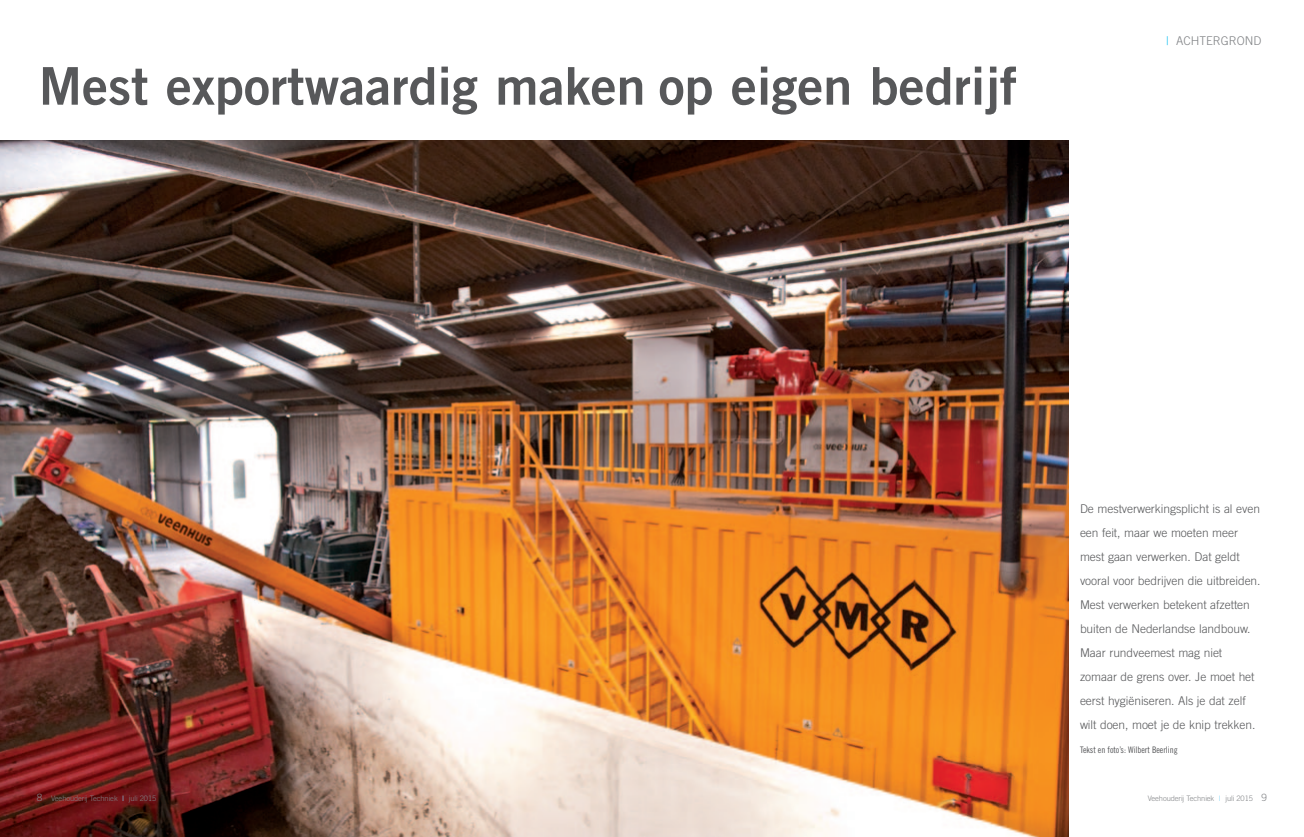
<style>
.page{position:relative;width:1304px;height:837px;background:#fff}
.page>*{position:absolute;margin:0;border:0;box-sizing:border-box;transform-origin:0 0}
.t1{font:52px "Trade Gothic LT Std Bd 2";color:#57585a}
.t2{font:300 12px/24px "Trade Gothic LT Std";letter-spacing:-.005em;color:#57585a}
.t3{font:300 12px "Trade Gothic LT Std";color:#808285}
.t4{font:9px "Trade Gothic LT Std Cn 18";letter-spacing:-.005em;color:#57585a}
.t5{font:300 7.5px "Trade Gothic LT Std";letter-spacing:-.01em;color:#808285}
.s1{color:#15c0f2}
.s2{font-size:10px}
.s3{font-weight:400;color:#86d6f7}
</style>
<div class="page">
<img style="left:0;top:141px;width:1069px;height:695px">
<h1 class="t1" style="left:39px;top:54px;width:980px">Mest exportwaardig maken op eigen bedrijf</h1>
<p class="t3" style="left:1166px;top:33px;width:88px"><span class="s1">|</span> achtergrond</p>
<p class="t2" style="left:1080px;top:496px;width:182px">De mestverwerkingsplicht is al even een feit, maar we moeten meer mest gaan verwerken. Dat geldt vooral voor bedrijven die uitbreiden.<br>Mest verwerken betekent afzetten buiten de Nederlandse landbouw.<br>Maar rundveemest mag niet zomaar de grens over. Je moet het eerst hygiëniseren. Als je dat zelf wilt doen, moet je de knip trekken.</p>
<p class="t4" style="left:1080px;top:744px;width:99px">Tekst en foto’s: Wilbert Beerling</p>
<p class="t5" style="left:37px;top:793px;width:121px"><span class="s2">8</span> Veehouderij Techniek <span class="s3">l</span> juli 2015</p>
<p class="t5" style="left:1148px;top:793px;width:121px">Veehouderij Techniek <span class="s3">l</span> juli 2015 <span class="s2">9</span></p>
</div>
